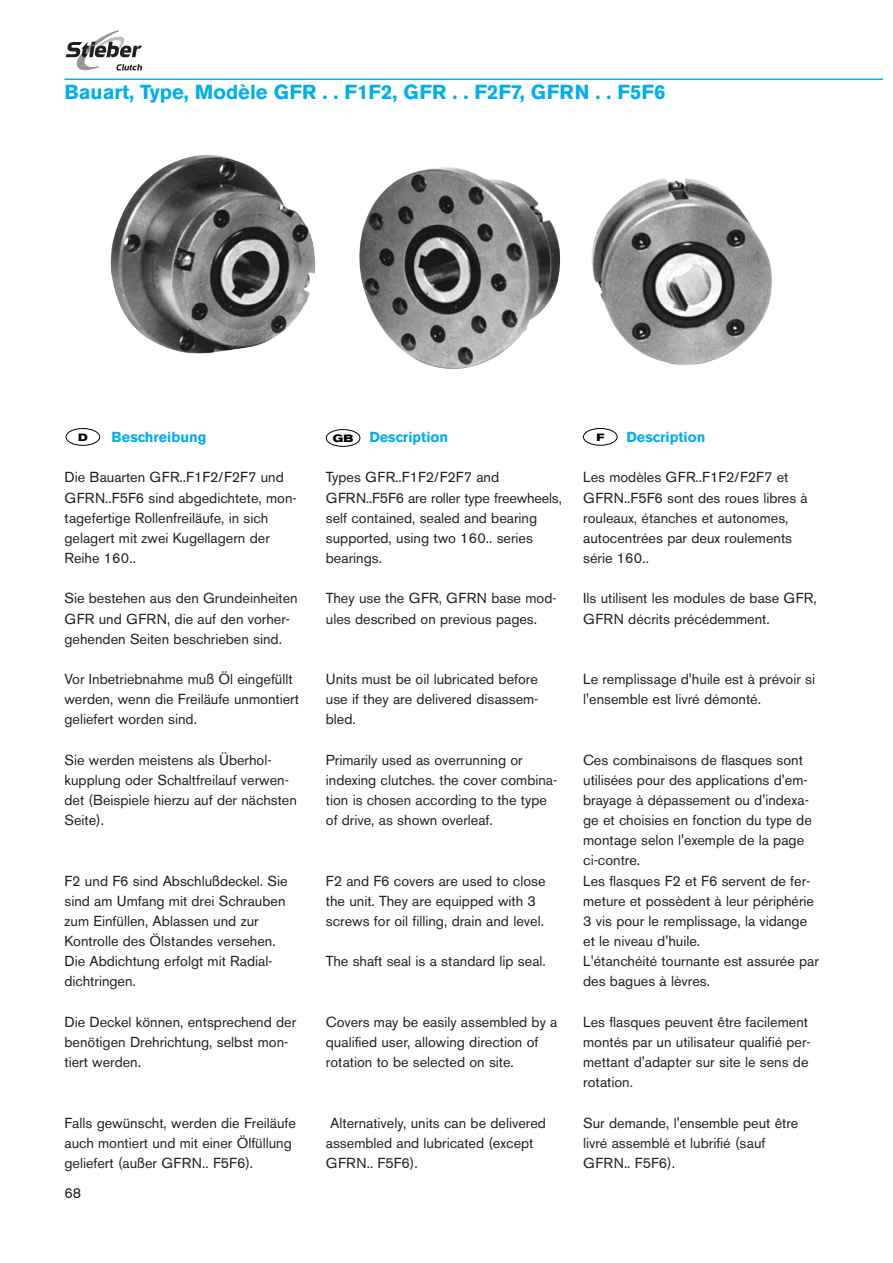
<style>
.page{position:relative;width:893px;height:1263px;background:#fff}
.page>*{position:absolute;margin:0;border:0;box-sizing:border-box;transform-origin:0 0}
.t1{font:700 20.1px "Akzidenz Grotesk BE";color:#00aeef}
.t2{font:14.4px/20.1px "Akzidenz Grotesk BE";color:#231f20}
.t3{font:700 14.4px "Akzidenz Grotesk BE";color:#00aeef}
.t4{font:700 expanded 10.5px "Akzidenz Grotesk BE";color:#000}
</style>
<div class="page">
<hr style="left:64px;top:79px;width:818px;height:1px;background:#00aeef">
<img style="left:110px;top:154px;width:662px;height:215px">
<div style="left:326px;top:429px;width:34px;height:18px;background:#fff;border:1px solid #000;border-radius:50%"></div>
<div style="left:66px;top:428px;width:34px;height:18px;background:#fff;border:1px solid #000;border-radius:50%"></div>
<div style="left:583px;top:428px;width:34px;height:18px;background:#fff;border:1px solid #000;border-radius:50%"></div>
<svg style="left:66px;top:31px;width:76px;height:40px"></svg>
<h1 class="t1" style="left:64px;top:85px;width:602px">Bauart, Type, Modèle GFR . . F1F2, GFR . . F2F7, GFRN . . F5F6</h1>
<p class="t3" style="left:111px;top:432px;width:97px">Beschreibung</p>
<p class="t2" style="left:64px;top:469px;width:234px">Die Bauarten GFR..F1F2/F2F7 und<br>GFRN..F5F6 sind abgedichtete, mon&shy;tagefertige Rollenfreiläufe, in sich gelagert mit zwei Kugellagern der<br>Reihe 160..</p>
<p class="t2" style="left:64px;top:590px;width:235px">Sie bestehen aus den Grundeinheiten<br>GFR und GFRN, die auf den vorher&shy;gehenden Seiten beschrieben sind.</p>
<p class="t2" style="left:64px;top:671px;width:236px">Vor Inbetriebnahme muß Öl eingefüllt werden, wenn die Freiläufe unmontiert geliefert worden sind.</p>
<p class="t2" style="left:64px;top:751px;width:234px">Sie werden meistens als Überhol&shy;kupplung oder Schaltfreilauf verwen&shy;det (Beispiele hierzu auf der nächsten<br>Seite).</p>
<p class="t3" style="left:369px;top:432px;width:80px">Description</p>
<p class="t2" style="left:326px;top:469px;width:237px">Types GFR..F1F2/F2F7 and<br>GFRN..F5F6 are roller type freewheels, self contained, sealed and bearing supported, using two 160.. series bearings.</p>
<p class="t2" style="left:326px;top:590px;width:232px">They use the GFR, GFRN base mod&shy;ules described on previous pages.</p>
<p class="t3" style="left:626px;top:432px;width:80px">Description</p>
<p class="t2" style="left:583px;top:469px;width:226px">Les modèles GFR..F1F2/F2F7 et<br>GFRN..F5F6 sont des roues libres à rouleaux, étanches et autonomes, autocentrées par deux roulements série 160..</p>
<p class="t2" style="left:583px;top:590px;width:235px">Ils utilisent les modules de base GFR,<br>GFRN décrits précédemment.</p>
<p class="t4" style="left:78px;top:433px;width:11px">D</p>
<p class="t4" style="left:333px;top:434px;width:22px">GB</p>
<p class="t4" style="left:596px;top:433px;width:9px">F</p>
<p class="t2" style="left:583px;top:671px;width:233px">Le remplissage d'huile est à prévoir si l'ensemble est livré démonté.</p>
<p class="t2" style="left:326px;top:671px;width:214px;text-align:justify">Units must be oil lubricated before use if they are delivered disassem&shy;bled.</p>
<p class="t2" style="left:326px;top:751px;width:233px">Primarily used as overrunning or indexing clutches. the cover combina&shy;tion is chosen according to the type of drive, as shown overleaf.</p>
<p class="t2" style="left:583px;top:751px;width:237px">Ces combinaisons de flasques sont utilisées pour des applications d'em&shy;brayage à dépassement ou d'indexa&shy;ge et choisies en fonction du type de montage selon l'exemple de la page ci-contre.<br>Les flasques F2 et F6 servent de fer&shy;meture et possèdent à leur périphérie<br>3 vis pour le remplissage, la vidange et le niveau d'huile.<br>L'étanchéité tournante est assurée par des bagues à lèvres.</p>
<p class="t2" style="left:583px;top:1013px;width:229px">Les flasques peuvent être facilement montés par un utilisateur qualifié per&shy;mettant d'adapter sur site le sens de rotation.</p>
<p class="t2" style="left:583px;top:1114px;width:217px">Sur demande, l'ensemble peut être livré assemblé et lubrifié (sauf<br>GFRN.. F5F6).</p>
<p class="t2" style="left:64px;top:872px;width:225px">F2 und F6 sind Abschlußdeckel. Sie sind am Umfang mit drei Schrauben zum Einfüllen, Ablassen und zur<br>Kontrolle des Ölstandes versehen.<br>Die Abdichtung erfolgt mit Radial&shy;dichtringen.</p>
<p class="t2" style="left:64px;top:1013px;width:233px">Die Deckel können, entsprechend der benötigen Drehrichtung, selbst mon&shy;tiert werden.</p>
<p class="t2" style="left:326px;top:872px;width:221px">F2 and F6 covers are used to close the unit. They are equipped with 3 screws for oil filling, drain and level.</p>
<p class="t2" style="left:326px;top:953px;width:221px">The shaft seal is a standard lip seal.</p>
<p class="t2" style="left:326px;top:1013px;width:233px">Covers may be easily assembled by a qualified user, allowing direction of rotation to be selected on site.</p>
<p class="t2" style="left:326px;top:1114px;width:222px">Alternatively, units can be delivered assembled and lubricated (except<br>GFRN.. F5F6).</p>
<p class="t2" style="left:64px;top:1114px;width:233px">Falls gewünscht, werden die Freiläufe auch montiert und mit einer Ölfüllung geliefert (außer GFRN.. F5F6).</p>
<p class="t2" style="left:64px;top:1185px;width:18px">68</p>
</div>
